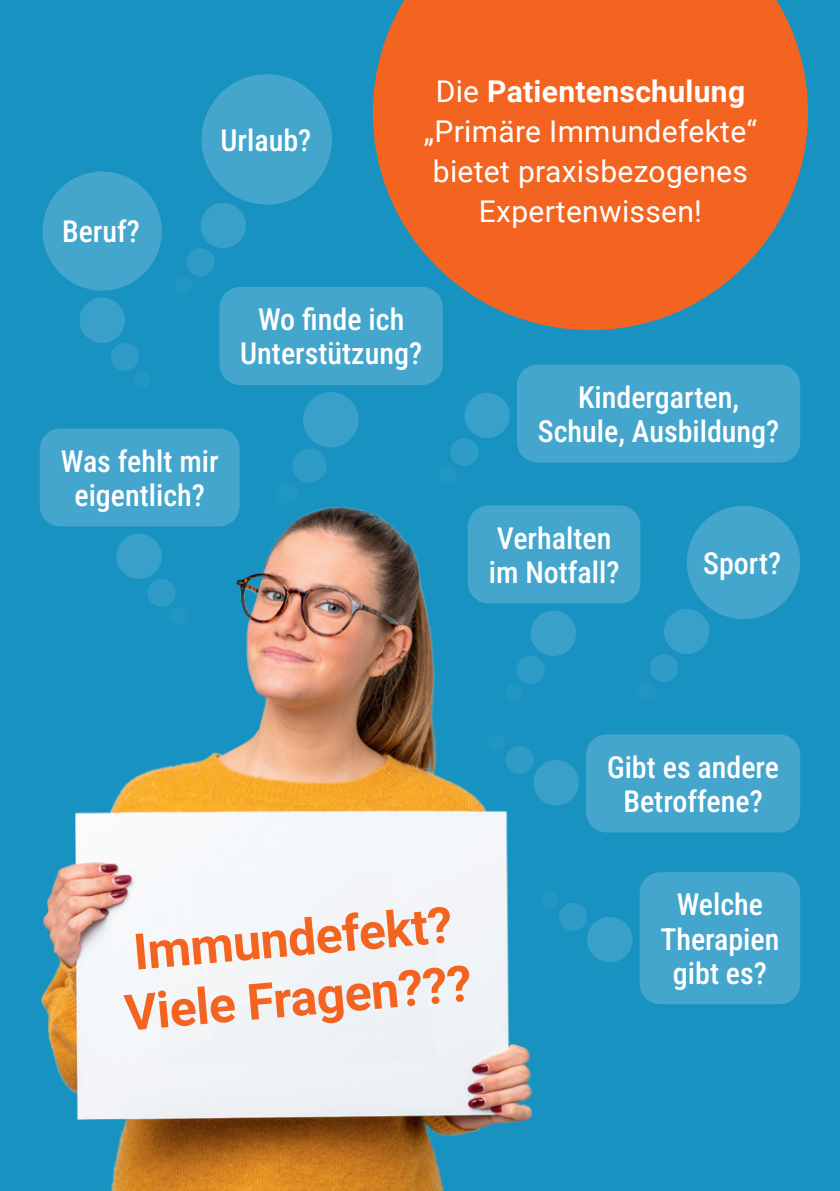
<style>
.page{position:relative;width:840px;height:1191px;background:#fff}
.page>*{position:absolute;margin:0;border:0;box-sizing:border-box;transform-origin:0 0}
.t1{font:700 50px "Roboto";color:#f36421}
.Sprechblasen_Titel{font:500 30px/34px "Roboto Condensed";color:#fff;text-align:center}
.t2{font:30px/40px "Roboto";letter-spacing:.01em;color:#fff;text-align:center}
.s1{font-weight:700}
</style>
<div class="page">
<div style="left:0;top:0;width:839px;height:1191px;background:#1892c1"></div>
<img style="left:39px;top:480px;width:555px;height:711px">
<svg style="left:372px;top:0;width:435px;height:330px;background:#d46a37"></svg>
<div style="left:219px;top:287px;width:223px;height:98px;background:#44a6cc;border-radius:21px"></div>
<div style="left:303px;top:392px;width:55px;height:55px;background:#39a1c9;border-radius:50%"></div>
<div style="left:292px;top:448px;width:34px;height:35px;background:#2e9cc6;border-radius:50%"></div>
<div style="left:276px;top:483px;width:21px;height:21px;background:#2296c3;border-radius:50%"></div>
<div style="left:686px;top:506px;width:113px;height:113px;background:#44a6cc;border-radius:50%"></div>
<div style="left:663px;top:608px;width:46px;height:46px;background:#39a1c9;border-radius:50%"></div>
<div style="left:649px;top:654px;width:28px;height:28px;background:#2e9cc6;border-radius:50%"></div>
<div style="left:638px;top:682px;width:17px;height:17px;background:#2296c3;border-radius:50%"></div>
<div style="left:516px;top:364px;width:283px;height:98px;background:#44a6cc;border-radius:21px"></div>
<div style="left:464px;top:393px;width:45px;height:45px;background:#39a1c9;border-radius:50%"></div>
<div style="left:450px;top:438px;width:28px;height:28px;background:#2e9cc6;border-radius:50%"></div>
<div style="left:438px;top:466px;width:18px;height:17px;background:#2296c3;border-radius:50%"></div>
<div style="left:467px;top:505px;width:173px;height:98px;background:#44a6cc;border-radius:21px"></div>
<div style="left:530px;top:610px;width:45px;height:46px;background:#39a1c9;border-radius:50%"></div>
<div style="left:516px;top:656px;width:28px;height:28px;background:#2e9cc6;border-radius:50%"></div>
<div style="left:505px;top:684px;width:17px;height:17px;background:#2296c3;border-radius:50%"></div>
<div style="left:585px;top:734px;width:214px;height:98px;background:#44a6cc;border-radius:21px"></div>
<div style="left:533px;top:760px;width:45px;height:45px;background:#39a1c9;border-radius:50%"></div>
<div style="left:505px;top:746px;width:28px;height:28px;background:#2e9cc6;border-radius:50%"></div>
<div style="left:487px;top:734px;width:18px;height:17px;background:#2296c3;border-radius:50%"></div>
<div style="left:639px;top:872px;width:160px;height:132px;background:#44a6cc;border-radius:21px"></div>
<div style="left:586px;top:917px;width:46px;height:45px;background:#39a1c9;border-radius:50%"></div>
<div style="left:558px;top:903px;width:28px;height:28px;background:#2e9cc6;border-radius:50%"></div>
<div style="left:541px;top:891px;width:17px;height:17px;background:#2296c3;border-radius:50%"></div>
<div style="left:43px;top:171px;width:119px;height:119px;background:#44a6cc;border-radius:50%"></div>
<div style="left:79px;top:297px;width:46px;height:46px;background:#39a1c9;border-radius:50%"></div>
<div style="left:111px;top:343px;width:28px;height:28px;background:#2e9cc6;border-radius:50%"></div>
<div style="left:133px;top:371px;width:17px;height:17px;background:#2296c3;border-radius:50%"></div>
<div style="left:40px;top:428px;width:199px;height:98px;background:#44a6cc;border-radius:21px"></div>
<div style="left:116px;top:533px;width:46px;height:46px;background:#39a1c9;border-radius:50%"></div>
<div style="left:148px;top:579px;width:28px;height:28px;background:#2e9cc6;border-radius:50%"></div>
<div style="left:170px;top:607px;width:17px;height:17px;background:#2296c3;border-radius:50%"></div>
<div style="left:201px;top:74px;width:131px;height:131px;background:#44a6cc;border-radius:50%"></div>
<div style="left:200px;top:203px;width:46px;height:45px;background:#39a1c9;border-radius:50%"></div>
<div style="left:186px;top:248px;width:28px;height:28px;background:#2e9cc6;border-radius:50%"></div>
<div style="left:175px;top:276px;width:17px;height:17px;background:#2296c3;border-radius:50%"></div>
<p class="Sprechblasen_Titel" style="left:62px;top:213px;width:79px">Beruf?</p>
<p class="Sprechblasen_Titel" style="left:220px;top:122px;width:92px">Urlaub?</p>
<p class="t2" style="left:423px;top:70px;width:334px">Die <span class="s1">Patientenschulung </span>„Primäre Immundefekte“ bietet praxisbezogenes<br>Expertenwissen!</p>
<p class="Sprechblasen_Titel" style="left:240px;top:301px;width:183px">Wo finde ich<br>Unterstützung?</p>
<p class="Sprechblasen_Titel" style="left:61px;top:443px;width:159px">Was fehlt mir eigentlich?</p>
<p class="Sprechblasen_Titel" style="left:537px;top:379px;width:243px">Kindergarten,<br>Schule, Ausbildung?</p>
<p class="Sprechblasen_Titel" style="left:488px;top:520px;width:132px;text-align:left">Verhalten im Notfall?</p>
<p class="Sprechblasen_Titel" style="left:702px;top:545px;width:80px">Sport?</p>
<p class="t1" style="left:130px;top:917px;width:321px;rotate:-5deg">Immundefekt?</p>
<p class="t1" style="left:121px;top:978px;width:350px;rotate:-5deg">Viele Fragen???</p>
<p class="Sprechblasen_Titel" style="left:606px;top:749px;width:173px">Gibt es andere<br>Betroffene?</p>
<p class="Sprechblasen_Titel" style="left:660px;top:886px;width:120px">Welche<br>Therapien gibt es?</p>
</div>
